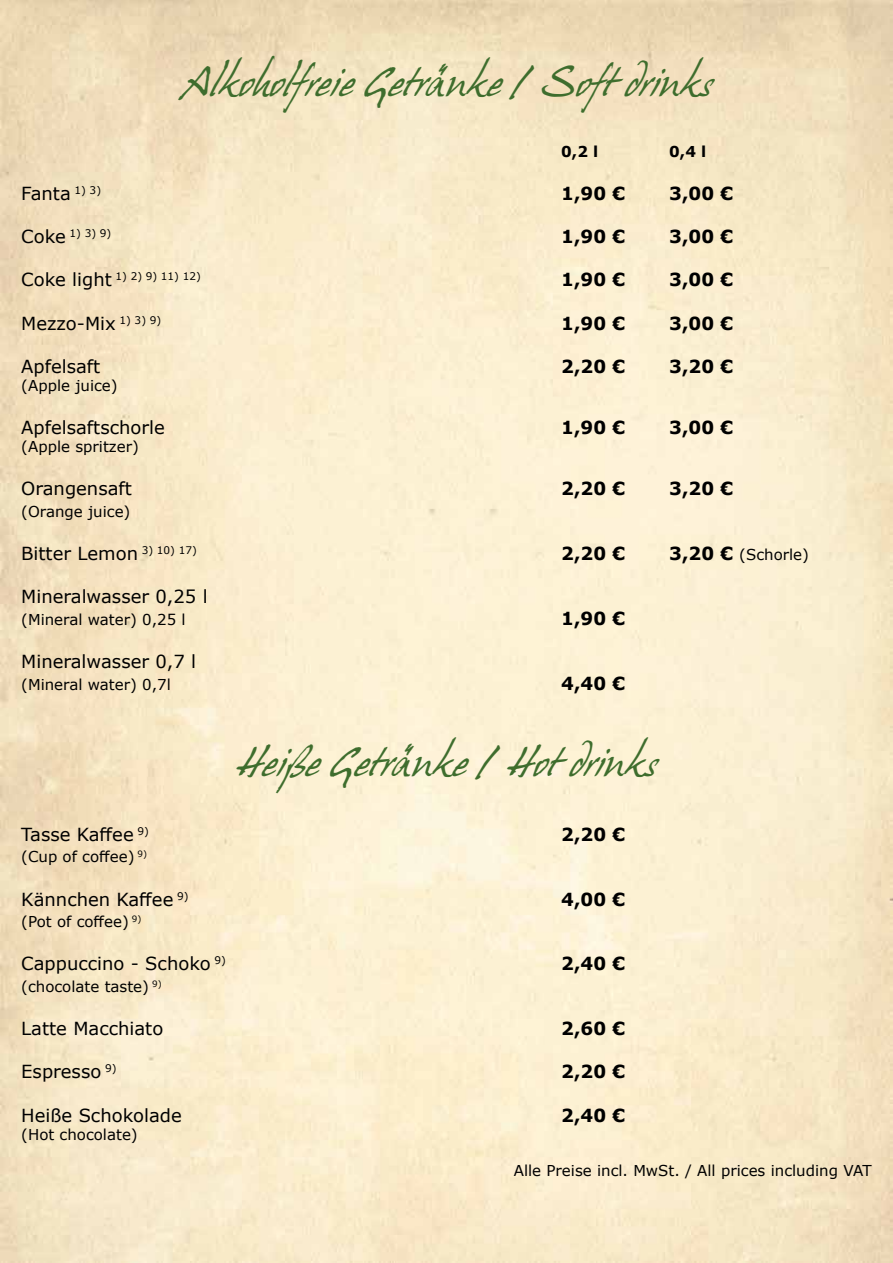
<style>
.page{position:relative;width:893px;height:1263px;background:#fff}
.page>*{position:absolute;margin:0;border:0;box-sizing:border-box;transform-origin:0 0}
.t1{font:36px "Hans Hand";color:#3e6d2d}
.t2{font:18px "Verdana";color:#000}
.t3{font:700 18px "Verdana";color:#000}
.t4{font:15px "Verdana";color:#000}
.t5{font:700 15px "Verdana";color:#000}
.t6{font:10.5px "Verdana";color:#000}
.s1{font-size:18px}
.s2{font-weight:700;font-size:18px}
</style>
<div class="page">
<h1 class="t1" style="left:182px;top:62px;width:531px">Alkoholfreie Getränke / Soft drinks</h1>
<p class="t5" style="left:561px;top:141px;width:39px">0,2 l</p>
<p class="t5" style="left:669px;top:141px;width:39px">0,4 l</p>
<p class="t2" style="left:21px;top:181px;width:81px">Fanta <sup>1)</sup> <sup>3)</sup></p>
<p class="t3" style="left:561px;top:181px;width:65px">1,90 €</p>
<p class="t3" style="left:669px;top:181px;width:65px">3,00 €</p>
<p class="t6" style="left:21px;top:226px;width:92px"><span class="s1">Coke</span> 1) 3) 9)</p>
<p class="t3" style="left:561px;top:224px;width:65px">1,90 €</p>
<p class="t3" style="left:669px;top:224px;width:65px">3,00 €</p>
<p class="t6" style="left:21px;top:269px;width:181px"><span class="s1">Coke light</span> 1) 2) 9) 11) 12)</p>
<p class="t3" style="left:561px;top:267px;width:65px">1,90 €</p>
<p class="t3" style="left:669px;top:267px;width:65px">3,00 €</p>
<p class="t2" style="left:21px;top:311px;width:141px">Mezzo-Mix <sup>1)</sup> <sup>3)</sup> <sup>9)</sup></p>
<p class="t3" style="left:561px;top:310px;width:65px">1,90 €</p>
<p class="t3" style="left:669px;top:310px;width:65px">3,00 €</p>
<p class="t2" style="left:21px;top:354px;width:81px">Apfelsaft</p>
<p class="t3" style="left:561px;top:353px;width:65px">2,20 €</p>
<p class="t3" style="left:669px;top:353px;width:65px">3,20 €</p>
<p class="t4" style="left:21px;top:375px;width:98px">(Apple juice)</p>
<p class="t2" style="left:21px;top:415px;width:145px">Apfelsaftschorle</p>
<p class="t3" style="left:561px;top:415px;width:65px">1,90 €</p>
<p class="t3" style="left:669px;top:415px;width:65px">3,00 €</p>
<p class="t4" style="left:21px;top:436px;width:119px">(Apple spritzer)</p>
<p class="t2" style="left:21px;top:476px;width:112px">Orangensaft</p>
<p class="t3" style="left:561px;top:476px;width:65px">2,20 €</p>
<p class="t3" style="left:669px;top:476px;width:65px">3,20 €</p>
<p class="t4" style="left:21px;top:501px;width:111px">(Orange juice)</p>
<p class="t2" style="left:21px;top:541px;width:177px">Bitter Lemon <sup>3)</sup> <sup>10)</sup> <sup>17)</sup></p>
<p class="t3" style="left:561px;top:541px;width:65px">2,20 €</p>
<p class="t4" style="left:669px;top:544px;width:141px"><span class="s2">3,20 €</span> (Schorle)</p>
<p class="t2" style="left:21px;top:584px;width:188px">Mineralwasser 0,25 l</p>
<p class="t4" style="left:21px;top:609px;width:166px">(Mineral water) 0,25 l</p>
<p class="t3" style="left:561px;top:605px;width:65px">1,90 €</p>
<p class="t2" style="left:21px;top:649px;width:176px">Mineralwasser 0,7 l</p>
<p class="t4" style="left:21px;top:674px;width:151px">(Mineral water) 0,7l</p>
<p class="t3" style="left:561px;top:670px;width:65px">4,40 €</p>
<h1 class="t1" style="left:237px;top:742px;width:420px">Heiße Getränke / Hot drinks</h1>
<p class="t2" style="left:21px;top:822px;width:129px">Tasse Kaffee <sup>9)</sup></p>
<p class="t3" style="left:561px;top:821px;width:65px">2,20 €</p>
<p class="t4" style="left:21px;top:847px;width:127px">(Cup of coffee) <sup>9)</sup></p>
<p class="t2" style="left:21px;top:887px;width:169px">Kännchen Kaffee <sup>9)</sup></p>
<p class="t3" style="left:561px;top:886px;width:65px">4,00 €</p>
<p class="t4" style="left:21px;top:911px;width:122px">(Pot of coffee) <sup>9)</sup></p>
<p class="t2" style="left:21px;top:951px;width:206px">Cappuccino - Schoko <sup>9)</sup></p>
<p class="t3" style="left:561px;top:951px;width:65px">2,40 €</p>
<p class="t4" style="left:21px;top:976px;width:142px">(chocolate taste) <sup>9)</sup></p>
<p class="t2" style="left:21px;top:1016px;width:144px">Latte Macchiato</p>
<p class="t3" style="left:561px;top:1016px;width:65px">2,60 €</p>
<p class="t2" style="left:21px;top:1059px;width:97px">Espresso <sup>9)</sup></p>
<p class="t3" style="left:561px;top:1059px;width:65px">2,20 €</p>
<p class="t2" style="left:21px;top:1103px;width:162px">Heiße Schokolade</p>
<p class="t3" style="left:561px;top:1102px;width:65px">2,40 €</p>
<p class="t4" style="left:21px;top:1124px;width:118px">(Hot chocolate)</p>
<p class="t4" style="left:514px;top:1160px;width:359px">Alle Preise incl. MwSt. / All prices including VAT</p>
</div>
